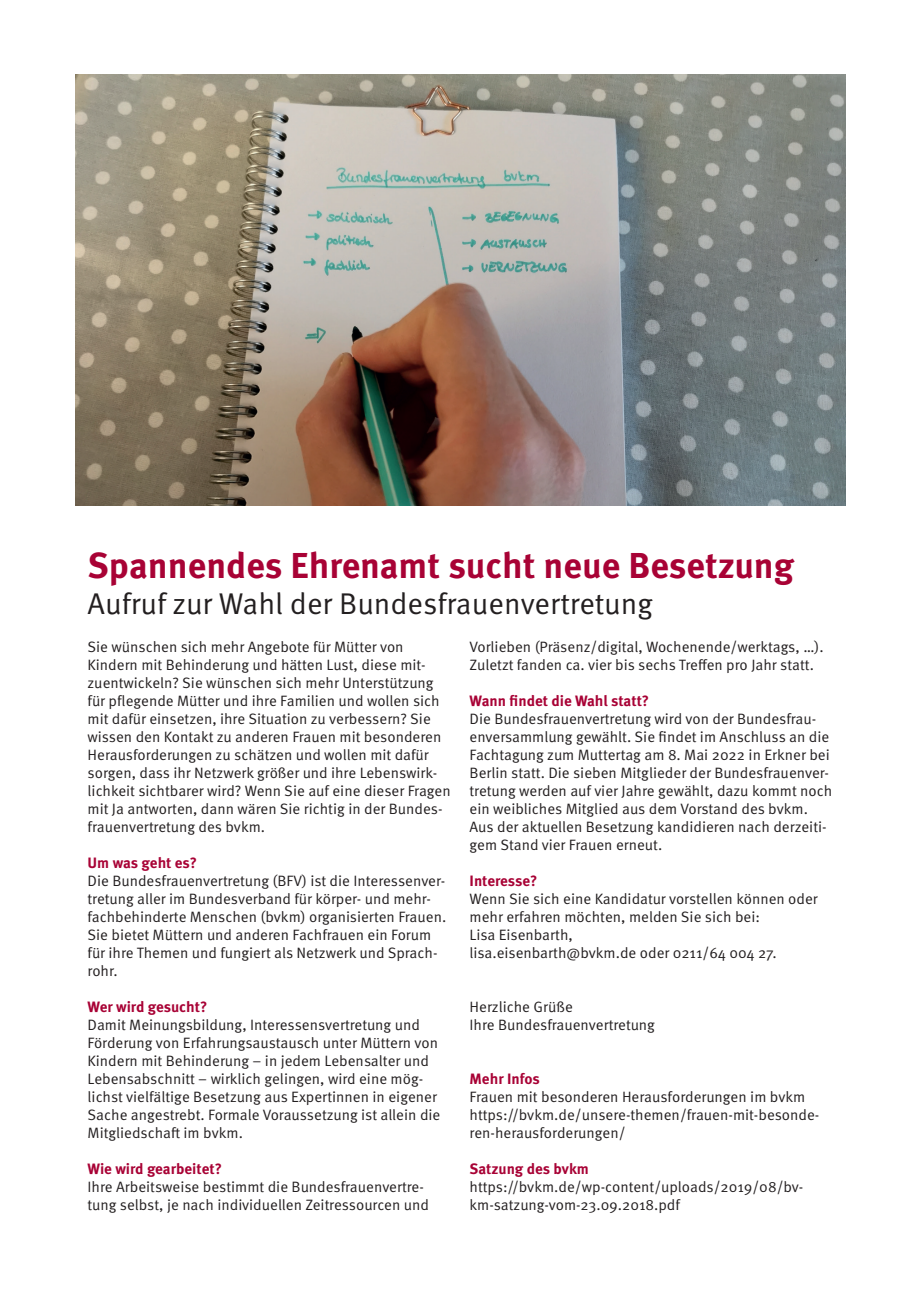
<style>
.page{position:relative;width:919px;height:1289px;background:#fff}
.page>*{position:absolute;margin:0;border:0;box-sizing:border-box;transform-origin:0 0}
.t1{font:700 36px "Meta Pro";color:#a80235}
.t2{font:30px "Meta Pro Norm";color:#231f20}
.t3{font:15px/18px "Meta Pro Norm";color:#231f20}
.t4{font:700 15px "Meta Pro";color:#a80235}
</style>
<div class="page">
<img style="left:75px;top:74px;width:770px;height:432px">
<h1 class="t1" style="left:88px;top:537px;width:708px">Spannendes Ehrenamt sucht neue Besetzung</h1>
<h2 class="t2" style="left:88px;top:580px;width:566px">Aufruf zur Wahl der Bundesfrauenvertretung</h2>
<p class="t3" style="left:88px;top:636px;width:365px">Sie wünschen sich mehr Angebote für Mütter von Kindern mit Behinderung und hätten Lust, diese mit&shy;zuentwickeln? Sie wünschen sich mehr Unterstützung für pflegende Mütter und ihre Familien und wollen sich mit dafür einsetzen, ihre Situation zu verbessern? Sie wissen den Kontakt zu anderen Frauen mit besonderen Herausforderungen zu schätzen und wollen mit dafür sorgen, dass ihr Netzwerk größer und ihre Lebenswirk&shy;lichkeit sichtbarer wird? Wenn Sie auf eine dieser Fragen mit Ja antworten, dann wären Sie richtig in der Bundes&shy;frauenvertretung des bvkm.</p>
<p class="t4" style="left:88px;top:851px;width:111px">Um was geht es?</p>
<p class="t3" style="left:88px;top:870px;width:360px">Die Bundesfrauenvertretung (BFV) ist die Interessenver&shy;tretung aller im Bundesverband für körper- und mehr&shy;fachbehinderte Menschen (bvkm) organisierten Frauen.<br>Sie bietet Müttern und anderen Fachfrauen ein Forum für ihre Themen und fungiert als Netzwerk und Sprach&shy;rohr.</p>
<p class="t4" style="left:88px;top:995px;width:121px">Wer wird gesucht?</p>
<p class="t3" style="left:88px;top:1014px;width:354px">Damit Meinungsbildung, Interessensvertretung und Förderung von Erfahrungsaustausch unter Müttern von Kindern mit Behinderung – in jedem Lebensalter und Lebensabschnitt – wirklich gelingen, wird eine mög&shy;lichst vielfältige Besetzung aus Expertinnen in eigener Sache angestrebt. Formale Voraussetzung ist allein die Mitgliedschaft im bvkm.</p>
<p class="t4" style="left:88px;top:1157px;width:136px">Wie wird gearbeitet?</p>
<p class="t3" style="left:88px;top:1176px;width:343px">Ihre Arbeitsweise bestimmt die Bundesfrauenvertre&shy;tung selbst, je nach individuellen Zeitressourcen und</p>
<p class="t3" style="left:469px;top:636px;width:355px">Vorlieben (Präsenz/digital, Wochenende/werktags, …).<br>Zuletzt fanden ca. vier bis sechs Treffen pro Jahr statt.</p>
<p class="t4" style="left:469px;top:689px;width:181px">Wann findet die Wahl statt?</p>
<p class="t3" style="left:469px;top:708px;width:364px">Die Bundesfrauenvertretung wird von der Bundesfrau&shy;enversammlung gewählt. Sie findet im Anschluss an die Fachtagung zum Muttertag am 8. Mai 2022 in Erkner bei Berlin statt. Die sieben Mitglieder der Bundesfrauenver&shy;tretung werden auf vier Jahre gewählt, dazu kommt noch ein weibliches Mitglied aus dem Vorstand des bvkm.<br>Aus der aktuellen Besetzung kandidieren nach derzeiti&shy;gem Stand vier Frauen erneut.</p>
<p class="t4" style="left:469px;top:869px;width:69px">Interesse?</p>
<p class="t3" style="left:469px;top:888px;width:350px">Wenn Sie sich eine Kandidatur vorstellen können oder mehr erfahren möchten, melden Sie sich bei:<br>Lisa Eisenbarth,<br>lisa.eisenbarth@bvkm.de oder 0211/64 004 27.</p>
<p class="t3" style="left:469px;top:996px;width:187px">Herzliche Grüße<br>Ihre Bundesfrauenvertretung</p>
<p class="t4" style="left:469px;top:1067px;width:72px">Mehr Infos</p>
<p class="t3" style="left:469px;top:1086px;width:351px">Frauen mit besonderen Herausforderungen im bvkm https://bvkm.de/unsere-themen/frauen-mit-besonde&shy;ren-herausforderungen/</p>
<p class="t4" style="left:469px;top:1157px;width:121px">Satzung des bvkm</p>
<p class="t3" style="left:469px;top:1176px;width:335px">https://bvkm.de/wp-content/uploads/2019/08/bv&shy;km-satzung-vom-23.09.2018.pdf</p>
</div>
